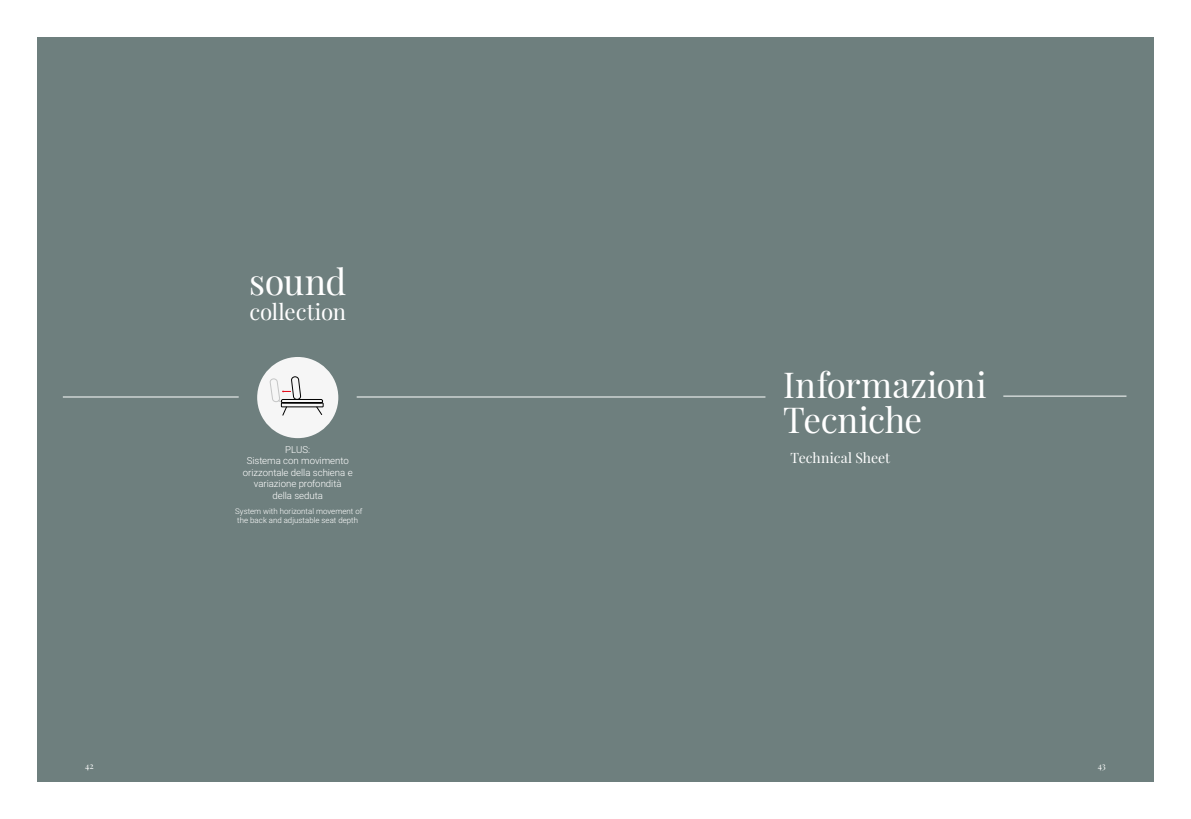
<style>
.page{position:relative;width:1191px;height:819px;background:#fff}
.page>*{position:absolute;margin:0;border:0;box-sizing:border-box;transform-origin:0 0}
.t1{font:35.88px "Playfair Display";letter-spacing:-.02em;color:#fff}
.t2{font:35px/35px "Playfair Display";letter-spacing:-.01em;color:#fff}
.t3{font:22.22px "Playfair Display";letter-spacing:-.005em;color:#fff}
.t4{font:14px "Playfair Display";letter-spacing:-.005em;color:#fff}
.t5{font:300 9.62px/11.5px "Roboto";letter-spacing:-.005em;color:#fff;text-align:center}
.t6{font:8.75px "Playfair Display";color:#fff}
.t7{font:300 7.88px/9.5px "Roboto";letter-spacing:.005em;color:#fff}
</style>
<div class="page">
<div style="left:37px;top:37px;width:1116px;height:744px;background:#6e7f7e"></div>
<hr style="left:63px;top:396px;width:176px;height:1px;background:#fff">
<hr style="left:357px;top:396px;width:408px;height:1px;background:#fff">
<hr style="left:1003px;top:395px;width:123px;height:1px;background:#fff">
<div style="left:257px;top:357px;width:81px;height:81px;background:#f6f6f6;border-radius:50%"></div>
<svg style="left:269px;top:376px;width:55px;height:40px"></svg>
<h1 class="t1" style="left:249px;top:259px;width:98px">sound</h1>
<h3 class="t3" style="left:249px;top:298px;width:98px">collection</h3>
<p class="t5" style="left:243px;top:443px;width:111px">PLUS:<br>Sistema con movimento orizzontale della schiena e variazione profondità<br>della seduta</p>
<p class="t7" style="left:235px;top:506px;width:129px">System with horizontal movement of the back and adjustable seat depth</p>
<h2 class="t2" style="left:783px;top:367px;width:205px">Informazioni<br>Tecniche</h2>
<h3 class="t4" style="left:790px;top:449px;width:101px">Technical Sheet</h3>
<p class="t6" style="left:85px;top:760px;width:10px">42</p>
<p class="t6" style="left:1097px;top:760px;width:10px">43</p>
</div>
